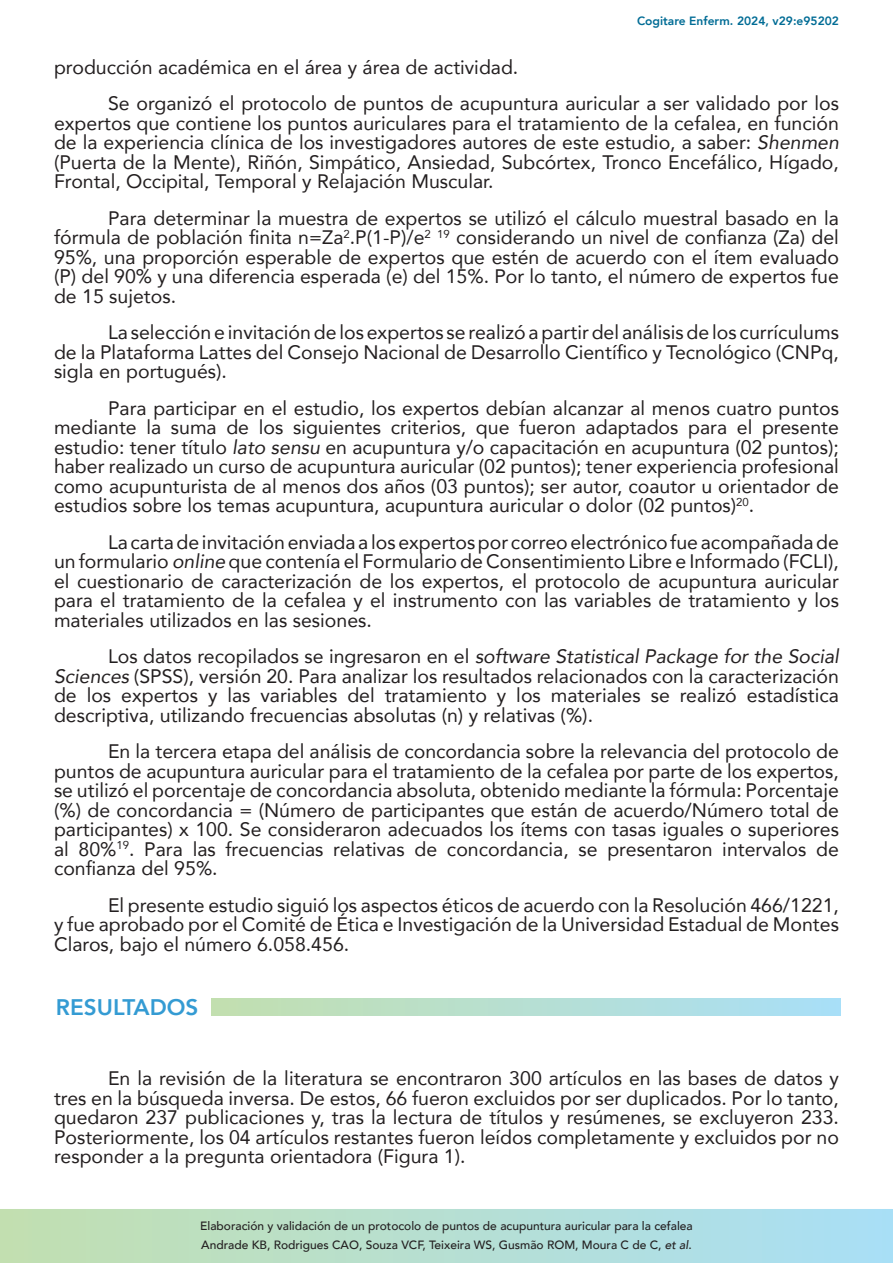
<style>
.page{position:relative;width:893px;height:1263px;background:#fff}
.page>*{position:absolute;margin:0;border:0;box-sizing:border-box;transform-origin:0 0}
.t1{font:800 22.5px "Avenir";color:#349bd3}
.t2{font:19.5px/19.5px "Avenir";color:#231f20;text-align:justify}
.t3{font:500 12px/18.6px "Avenir";color:#231f20}
.t4{font:800 12px "Avenir";color:#006c95}
.s1{font-style:italic}
</style>
<div class="page">
<svg style="left:0;top:1209px;width:893px;height:54px;background:#b6dfd2"></svg>
<div style="left:212px;top:998px;width:629px;height:17px;background:linear-gradient(to right,#c3dfaf,#a9dff7)"></div>
<p class="t4" style="left:637px;top:10px;width:203px">Cogitare Enferm. 2024, v29:e95202</p>
<p class="t2" style="left:54px;top:56px;width:466px">producción académica en el área y área de actividad.</p>
<p class="t2" style="left:54px;top:93px;width:786px;text-indent:54px">Se organizó el protocolo de puntos de acupuntura auricular a ser validado por los expertos que contiene los puntos auriculares para el tratamiento de la cefalea, en función de la experiencia clínica de los investigadores autores de este estudio, a saber: <span class="s1">Shenmen </span>(Puerta de la Mente), Riñón, Simpático, Ansiedad, Subcórtex, Tronco Encefálico, Hígado, Frontal, Occipital, Temporal y Relajación Muscular.</p>
<p class="t2" style="left:54px;top:207px;width:786px;text-indent:54px">Para determinar la muestra de expertos se utilizó el cálculo muestral basado en la fórmula de población finita n=Za<sup>2</sup>.P(1-P)/e<sup>2</sup> <sup>19</sup> considerando un nivel de confianza (Za) del 95%, una proporción esperable de expertos que estén de acuerdo con el ítem evaluado (P) del 90% y una diferencia esperada (e) del 15%. Por lo tanto, el número de expertos fue de 15 sujetos.</p>
<p class="t2" style="left:54px;top:322px;width:786px;text-indent:54px">La selección e invitación de los expertos se realizó a partir del análisis de los currículums de la Plataforma Lattes del Consejo Nacional de Desarrollo Científico y Tecnológico (CNPq, sigla en portugués).</p>
<p class="t2" style="left:54px;top:397px;width:786px;text-indent:54px">Para participar en el estudio, los expertos debían alcanzar al menos cuatro puntos mediante la suma de los siguientes criterios, que fueron adaptados para el presente estudio: tener título <span class="s1">lato sensu</span> en acupuntura y/o capacitación en acupuntura (02 puntos); haber realizado un curso de acupuntura auricular (02 puntos); tener experiencia profesional como acupunturista de al menos dos años (03 puntos); ser autor, coautor u orientador de estudios sobre los temas acupuntura, acupuntura auricular o dolor (02 puntos)<sup>20</sup>.</p>
<p class="t2" style="left:54px;top:531px;width:786px;text-indent:54px">La carta de invitación enviada a los expertos por correo electrónico fue acompañada de un formulario <span class="s1">online</span> que contenía el Formulario de Consentimiento Libre e Informado (FCLI), el cuestionario de caracterización de los expertos, el protocolo de acupuntura auricular para el tratamiento de la cefalea y el instrumento con las variables de tratamiento y los materiales utilizados en las sesiones.</p>
<p class="t2" style="left:54px;top:646px;width:786px;text-indent:54px">Los datos recopilados se ingresaron en el <span class="s1">software Statistical Package for the Social Sciences</span> (SPSS), versión 20. Para analizar los resultados relacionados con la caracterización de los expertos y las variables del tratamiento y los materiales se realizó estadística descriptiva, utilizando frecuencias absolutas (n) y relativas (%).</p>
<p class="t2" style="left:54px;top:741px;width:786px;text-indent:54px">En la tercera etapa del análisis de concordancia sobre la relevancia del protocolo de puntos de acupuntura auricular para el tratamiento de la cefalea por parte de los expertos, se utilizó el porcentaje de concordancia absoluta, obtenido mediante la fórmula: Porcentaje (%) de concordancia = (Número de participantes que están de acuerdo/Número total de participantes) x 100. Se consideraron adecuados los ítems con tasas iguales o superiores al 80%<sup>19</sup>. Para las frecuencias relativas de concordancia, se presentaron intervalos de confianza del 95%.</p>
<p class="t2" style="left:54px;top:894px;width:786px;text-indent:54px">El presente estudio siguió los aspectos éticos de acuerdo con la Resolución 466/1221, y fue aprobado por el Comité de Ética e Investigación de la Universidad Estadual de Montes Claros, bajo el número 6.058.456.</p>
<p class="t1" style="left:56px;top:986px;width:144px">RESULTADOS</p>
<p class="t2" style="left:54px;top:1068px;width:786px;text-indent:54px">En la revisión de la literatura se encontraron 300 artículos en las bases de datos y tres en la búsqueda inversa. De estos, 66 fueron excluidos por ser duplicados. Por lo tanto, quedaron 237 publicaciones y, tras la lectura de títulos y resúmenes, se excluyeron 233.<br>Posteriormente, los 04 artículos restantes fueron leídos completamente y excluidos por no responder a la pregunta orientadora (Figura 1).</p>
<p class="t3" style="left:200px;top:1216px;width:494px">Elaboración y validación de un protocolo de puntos de acupuntura auricular para la cefalea<br>Andrade KB, Rodrigues CAO, Souza VCF, Teixeira WS, Gusmão ROM, Moura C de C, <span class="s1">et al</span>.</p>
</div>
